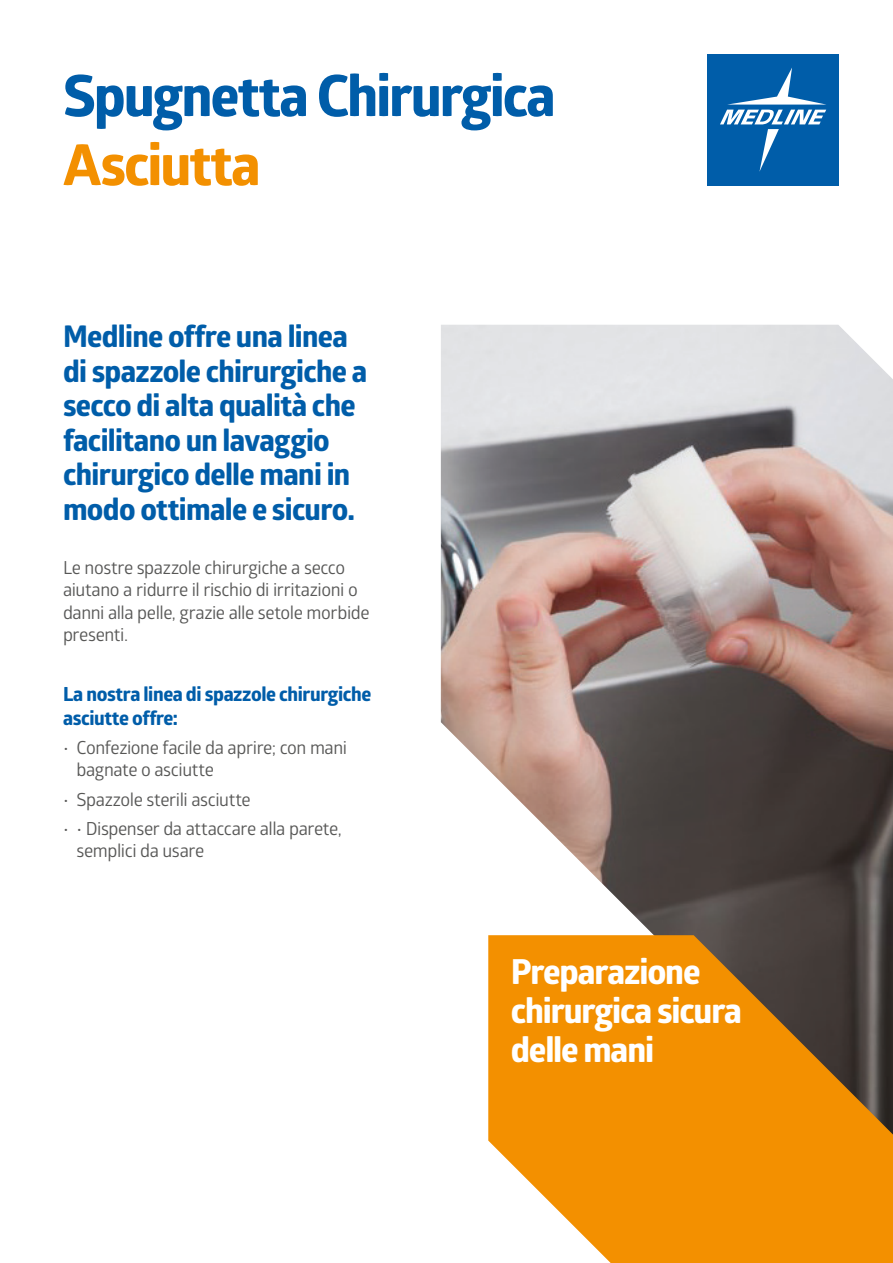
<style>
.page{position:relative;width:893px;height:1263px;background:#fff}
.page>*{position:absolute;margin:0;border:0;box-sizing:border-box;transform-origin:0 0}
.t1{font:700 57px "Globerx";letter-spacing:-.035em;color:#005da9}
.t2{font:700 57px "Globerx";letter-spacing:-.035em;color:#f39000}
.t3{font:700 34.5px/39px "Globerx";letter-spacing:-.035em;color:#fff}
.t4{font:700 30px/34.5px "Globerx";letter-spacing:-.02em;color:#005da9}
.t5{font:700 19.5px/24px "Globerx";letter-spacing:-.02em;color:#005da9}
.t6{font:18px/22.5px "Glober";letter-spacing:-.025em;color:#575756}
</style>
<div class="page">
<div style="left:708px;top:54px;width:131px;height:131px;background:#005da9"></div>
<svg style="left:720px;top:68px;width:106px;height:104px"></svg>
<img style="left:441px;top:325px;width:452px;height:610px">
<svg style="left:488px;top:935px;width:405px;height:328px;fill:#f39000"></svg>
<h1 class="t1" style="left:63px;top:55px;width:494px">Spugnetta Chirurgica</h1>
<h1 class="t2" style="left:63px;top:124px;width:199px">Asciutta</h1>
<h3 class="t4" style="left:63px;top:319px;width:306px">Medline offre una linea di spazzole chirurgiche a secco di alta qualità che facilitano un lavaggio chirurgico delle mani in modo ottimale e sicuro.</h3>
<p class="t6" style="left:63px;top:555px;width:308px">Le nostre spazzole chirurgiche a secco aiutano a ridurre il rischio di irritazioni o danni alla pelle, grazie alle setole morbide presenti.</p>
<p class="t5" style="left:63px;top:681px;width:310px">La nostra linea di spazzole chirurgiche asciutte offre:</p>
<p class="t6" style="left:76px;top:735px;width:272px;text-indent:-14px">• Confezione facile da aprire; con mani bagnate o asciutte</p>
<p class="t6" style="left:63px;top:787px;width:189px">• Spazzole sterili asciutte</p>
<p class="t6" style="left:76px;top:816px;width:267px;text-indent:-14px">• • Dispenser da attaccare alla parete, semplici da usare</p>
<h2 class="t3" style="left:511px;top:951px;width:233px">Preparazione chirurgica sicura delle mani</h2>
</div>
